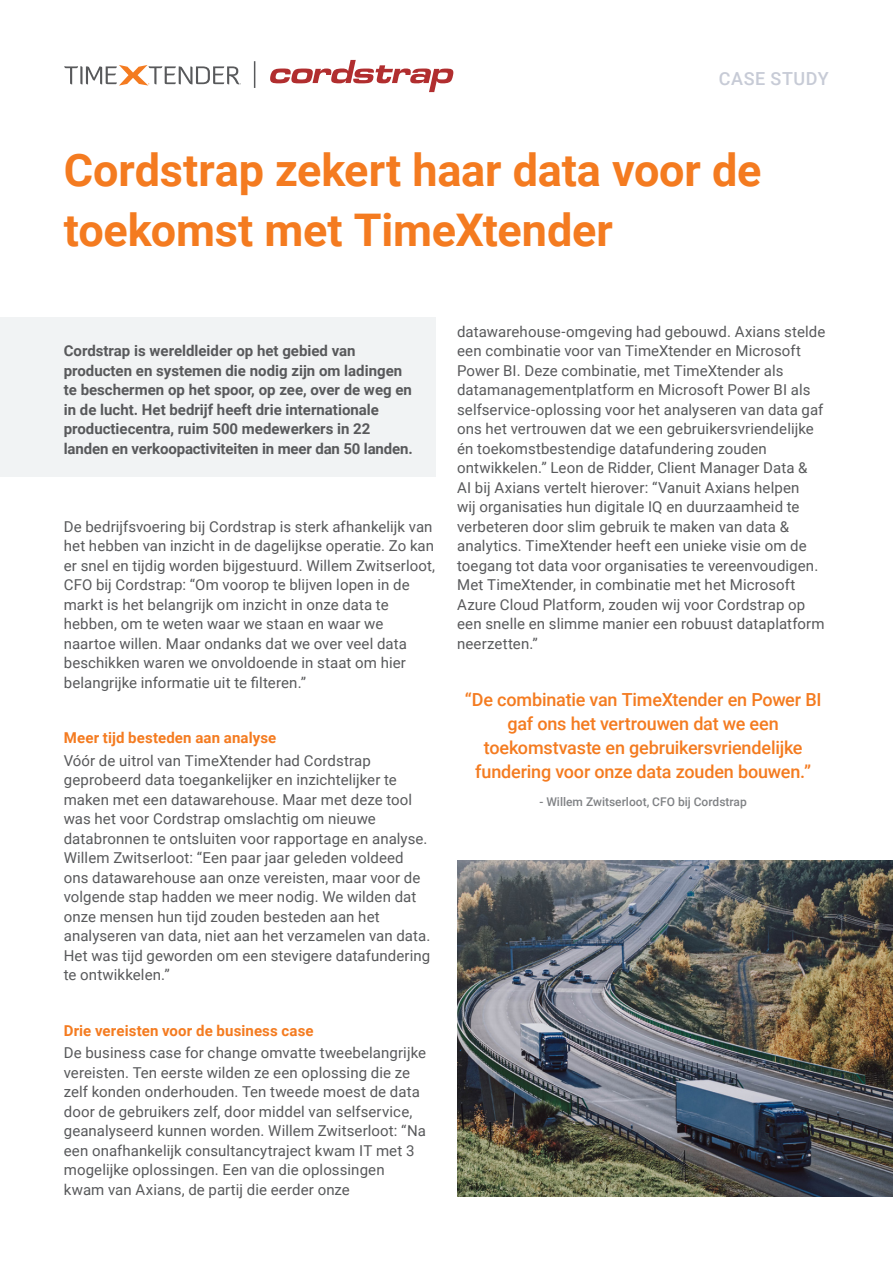
<style>
.page{position:relative;width:893px;height:1263px;background:#fff}
.page>*{position:absolute;margin:0;border:0;box-sizing:border-box;transform-origin:0 0}
.t1{font:700 45px/60px "Roboto";letter-spacing:-.005em;color:#f47b20}
.t2{font:500 18px/24px "Roboto";letter-spacing:-.01em;color:#f47b20;text-align:center}
.t3{font:500 18px "Roboto";letter-spacing:.035em;color:#c7cbd6}
.t4{font:15px/19.5px "Roboto";letter-spacing:.005em;color:#58595b}
.t5{font:700 15px/19.5px "Roboto";color:#58595b}
.t6{font:700 15px "Roboto";letter-spacing:.01em;color:#f47b20}
.t7{font:500 12px "Roboto";color:#808285}
</style>
<div class="page">
<div style="left:0;top:318px;width:435px;height:159px;background:#f1f3f4"></div>
<img style="left:457px;top:860px;width:436px;height:336px">
<svg style="left:64px;top:65px;width:177px;height:21px"></svg>
<svg style="left:254px;top:61px;width:1px;height:27px"></svg>
<svg style="left:270px;top:60px;width:183px;height:32px"></svg>
<p class="t3" style="left:719px;top:66px;width:112px">CASE STUDY</p>
<p class="t1" style="left:64px;top:138px;width:699px">Cordstrap zekert haar data voor de toekomst met TimeXtender</p>
<p class="t5" style="left:64px;top:341px;width:350px">Cordstrap is wereldleider op het gebied van producten en systemen die nodig zijn om ladingen te beschermen op het spoor, op zee, over de weg en in de lucht. Het bedrijf heeft drie internationale productiecentra, ruim 500 medewerkers in 22 landen en verkoopactiviteiten in meer dan 50 landen.</p>
<p class="t4" style="left:64px;top:516px;width:373px">De bedrijfsvoering bij Cordstrap is sterk afhankelijk van het hebben van inzicht in de dagelijkse operatie. Zo kan er snel en tijdig worden bijgestuurd. Willem Zwitserloot, CFO bij Cordstrap: “Om voorop te blijven lopen in de markt is het belangrijk om inzicht in onze data te hebben, om te weten waar we staan en waar we naartoe willen. Maar ondanks dat we over veel data beschikken waren we onvoldoende in staat om hier belangrijke informatie uit te filteren.”</p>
<p class="t6" style="left:64px;top:727px;width:214px">Meer tijd besteden aan analyse</p>
<p class="t4" style="left:64px;top:750px;width:368px">Vóór de uitrol van TimeXtender had Cordstrap geprobeerd data toegankelijker en inzichtelijker te maken met een datawarehouse. Maar met deze tool was het voor Cordstrap omslachtig om nieuwe databronnen te ontsluiten voor rapportage en analyse.<br>Willem Zwitserloot: “Een paar jaar geleden voldeed ons datawarehouse aan onze vereisten, maar voor de volgende stap hadden we meer nodig. We wilden dat onze mensen hun tijd zouden besteden aan het analyseren van data, niet aan het verzamelen van data.<br>Het was tijd geworden om een stevigere datafundering te ontwikkelen.”</p>
<p class="t6" style="left:64px;top:1020px;width:251px">Drie vereisten voor de business case</p>
<p class="t4" style="left:64px;top:1043px;width:364px">De business case for change omvatte tweebelangrijke vereisten. Ten eerste wilden ze een oplossing die ze zelf konden onderhouden. Ten tweede moest de data door de gebruikers zelf, door middel van selfservice, geanalyseerd kunnen worden. Willem Zwitserloot: “Na een onafhankelijk consultancytraject kwam IT met 3 mogelijke oplossingen. Een van die oplossingen kwam van Axians, de partij die eerder onze</p>
<p class="t4" style="left:457px;top:321px;width:370px">datawarehouse-omgeving had gebouwd. Axians stelde een combinatie voor van TimeXtender en Microsoft Power BI. Deze combinatie, met TimeXtender als datamanagementplatform en Microsoft Power BI als selfservice-oplossing voor het analyseren van data gaf ons het vertrouwen dat we een gebruikersvriendelijke én toekomstbestendige datafundering zouden ontwikkelen.” Leon de Ridder, Client Manager Data &amp; AI bij Axians vertelt hierover: “Vanuit Axians helpen<br>wij organisaties hun digitale IQ en duurzaamheid te verbeteren door slim gebruik te maken van data &amp; analytics. TimeXtender heeft een unieke visie om de toegang tot data voor organisaties te vereenvoudigen.<br>Met TimeXtender, in combinatie met het Microsoft Azure Cloud Platform, zouden wij voor Cordstrap op een snelle en slimme manier een robuust dataplatform neerzetten.”</p>
<p class="t2" style="left:465px;top:687px;width:358px">“De combinatie van TimeXtender en Power BI gaf ons het vertrouwen dat we een toekomstvaste en gebruikersvriendelijke fundering voor onze data zouden bouwen.”</p>
<p class="t7" style="left:539px;top:793px;width:209px">- Willem Zwitserloot, CFO bij Cordstrap</p>
</div>
